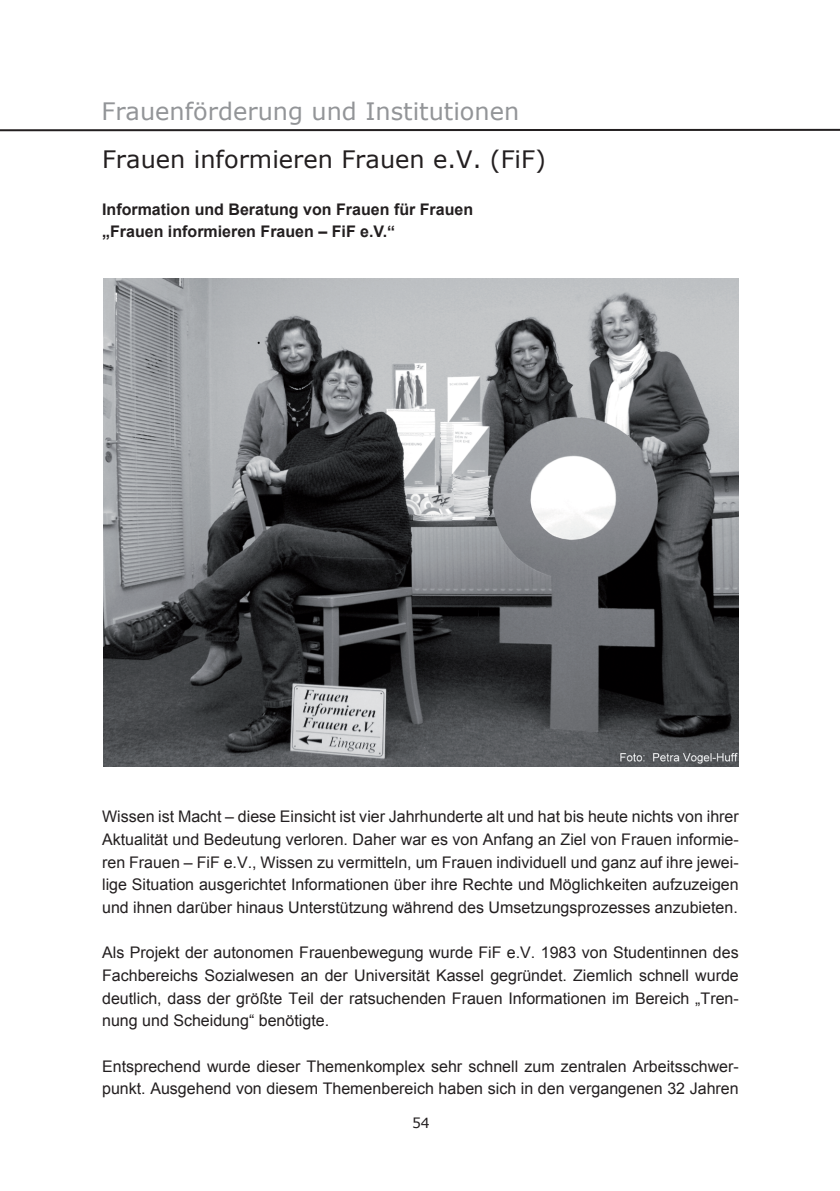
<style>
.page{position:relative;width:840px;height:1191px;background:#fff}
.page>*{position:absolute;margin:0;border:0;box-sizing:border-box;transform-origin:0 0}
.t1{font:24px "Verdana";color:#231f20}
.t2{font:24px "Verdana";color:#939598}
.t3{font:16px/22.6px "Arial";color:#231f20;text-align:justify}
.t4{font:700 16px/22.6px "Arial";color:#231f20}
.t5{font:14px "Verdana";color:#231f20}
</style>
<div class="page">
<hr style="left:0;top:129px;width:839px;height:2px;background:#231f20">
<img style="left:104px;top:278px;width:633px;height:489px">
<h1 class="t2" style="left:101px;top:96px;width:419px">Frauenförderung und Institutionen</h1>
<h1 class="t1" style="left:102px;top:144px;width:445px">Frauen informieren Frauen e.V. (FiF)</h1>
<p class="t4" style="left:102px;top:198px;width:372px">Information und Beratung von Frauen für Frauen „Frauen informieren Frauen – FiF e.V.“</p>
<p class="t3" style="left:102px;top:805px;width:637px">Wissen ist Macht – diese Einsicht ist vier Jahrhunderte alt und hat bis heute nichts von ihrer Aktualität und Bedeutung verloren. Daher war es von Anfang an Ziel von Frauen informie&shy;ren Frauen – FiF e.V., Wissen zu vermitteln, um Frauen individuell und ganz auf ihre jewei&shy;lige Situation ausgerichtet Informationen über ihre Rechte und Möglichkeiten aufzuzeigen und ihnen darüber hinaus Unterstützung während des Umsetzungsprozesses anzubieten.</p>
<p class="t3" style="left:102px;top:941px;width:637px">Als Projekt der autonomen Frauenbewegung wurde FiF e.V. 1983 von Studentinnen des Fachbereichs Sozialwesen an der Universität Kassel gegründet. Ziemlich schnell wurde deutlich, dass der größte Teil der ratsuchenden Frauen Informationen im Bereich „Tren&shy;nung und Scheidung“ benötigte.</p>
<p class="t3" style="left:102px;top:1055px;width:637px">Entsprechend wurde dieser Themenkomplex sehr schnell zum zentralen Arbeitsschwer&shy;punkt. Ausgehend von diesem Themenbereich haben sich in den vergangenen 32 Jahren</p>
<p class="t5" style="left:412px;top:1114px;width:19px">54</p>
</div>
